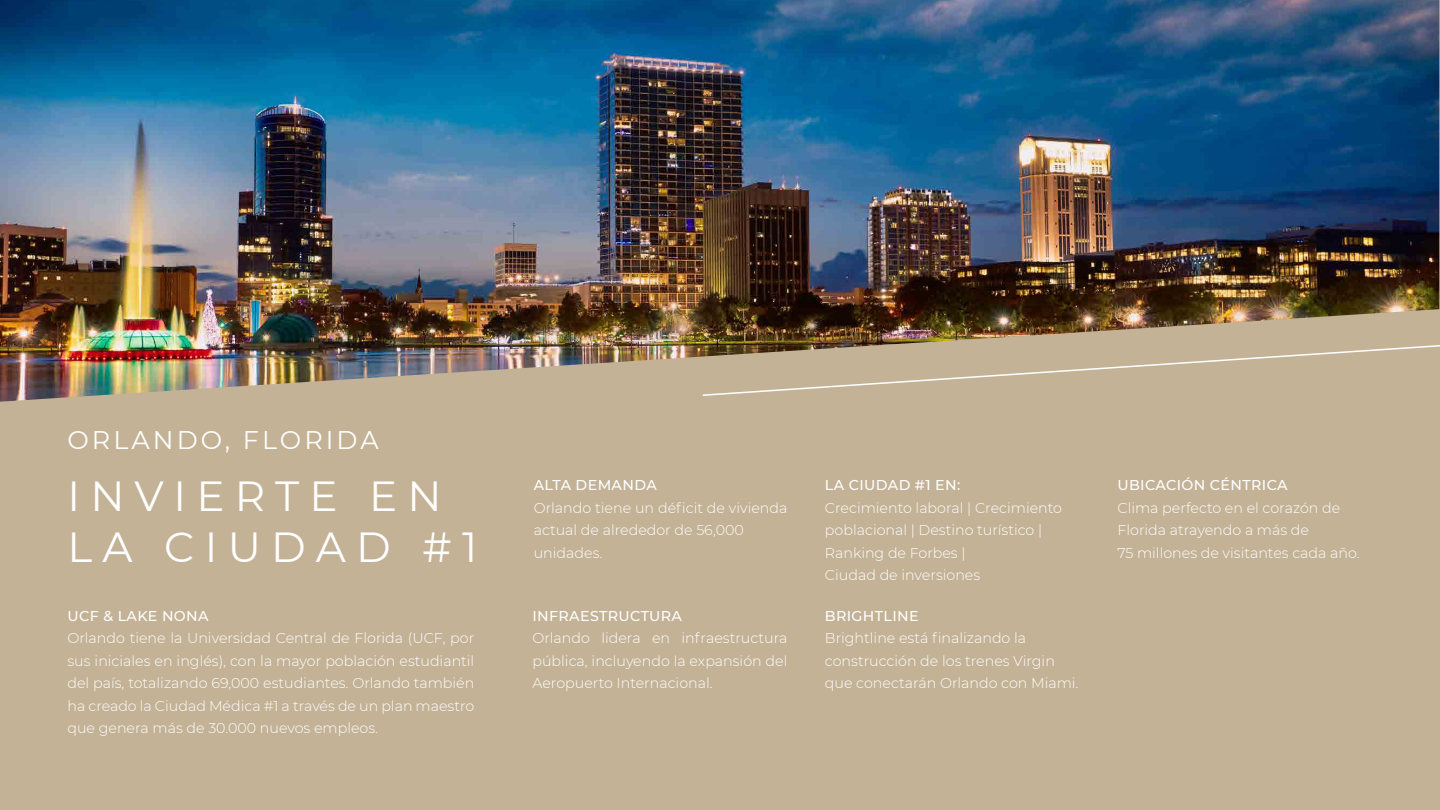
<style>
.page{position:relative;width:1440px;height:810px;background:#c3b296}
.page>*{position:absolute;margin:0;border:0;box-sizing:border-box;transform-origin:0 0}
.t1{font:42px/50.4px "Montserrat";letter-spacing:.245em;color:#fff}
.t2{font:25.5px "Montserrat";letter-spacing:.12em;color:#fff}
.t3{font:300 14.25px/22.5px "Montserrat";color:#fff}
.t4{font:500 14.25px "Montserrat";letter-spacing:.025em;color:#fff}
</style>
<div class="page">
<img style="left:0;top:0;width:1439px;height:402px">
<svg style="left:701px;top:344px;width:739px;height:53px"></svg>
<h2 class="t2" style="left:67px;top:423px;width:313px">ORLANDO, FLORIDA</h2>
<h1 class="t1" style="left:68px;top:470px;width:411px">INVIERTE EN<br>LA CIUDAD #1</h1>
<p class="t4" style="left:534px;top:478px;width:125px">ALTA DEMANDA</p>
<p class="t3" style="left:534px;top:496px;width:255px">Orlando tiene un déficit de vivienda actual de alrededor de 56,000 unidades.</p>
<p class="t4" style="left:67px;top:608px;width:143px">UCF &amp; LAKE NONA</p>
<p class="t3" style="left:67px;top:626px;width:408px;text-align:justify">Orlando tiene la Universidad Central de Florida (UCF, por sus iniciales en inglés), con la mayor población estudiantil del país, totalizando 69,000 estudiantes. Orlando también ha creado la Ciudad Médica #1 a través de un plan maestro que genera más de 30.000 nuevos empleos.</p>
<p class="t4" style="left:532px;top:608px;width:151px">INFRAESTRUCTURA</p>
<p class="t3" style="left:532px;top:626px;width:257px;text-align:justify">Orlando lidera en infraestructura pública, incluyendo la expansión del Aeropuerto Internacional.</p>
<p class="t4" style="left:825px;top:478px;width:137px">LA CIUDAD #1 EN:</p>
<p class="t3" style="left:825px;top:496px;width:239px">Crecimiento laboral | Crecimiento poblacional | Destino turístico |<br>Ranking de Forbes |<br>Ciudad de inversiones</p>
<p class="t4" style="left:825px;top:608px;width:95px">BRIGHTLINE</p>
<p class="t3" style="left:825px;top:626px;width:255px">Brightline está finalizando la construcción de los trenes Virgin que conectarán Orlando con Miami.</p>
<p class="t4" style="left:1117px;top:478px;width:172px">UBICACIÓN CÉNTRICA</p>
<p class="t3" style="left:1117px;top:496px;width:244px">Clima perfecto en el corazón de<br>Florida atrayendo a más de<br>75 millones de visitantes cada año.</p>
</div>
